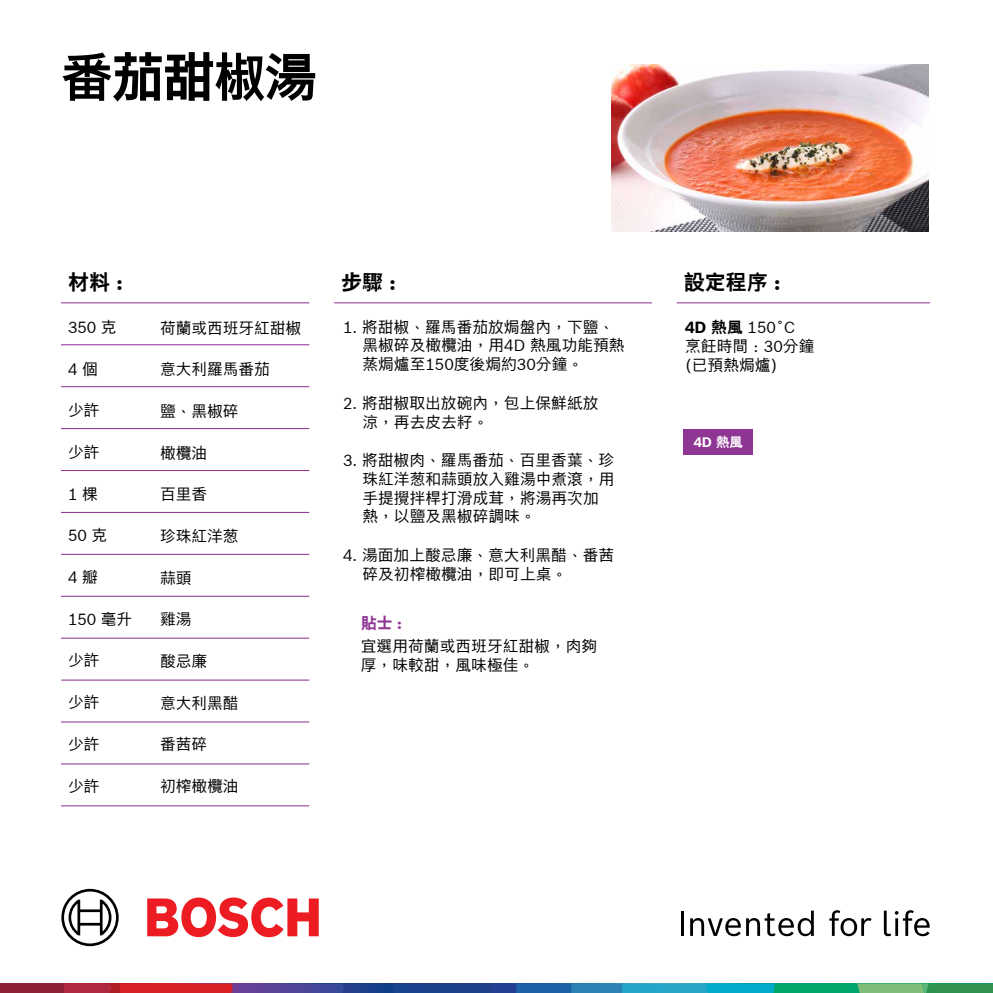
<style>
.page{position:relative;width:993px;height:993px;background:#fff}
.page>*{position:absolute;margin:0;border:0;box-sizing:border-box;transform-origin:0 0}
.t1{font:700 52.5px "Bosch Sans CHT";letter-spacing:-.03em;color:#000}
.t2{font:700 21px "Bosch Sans CHT";color:#000}
.t3{font:15.75px/18.9px "Bosch Sans CHT";color:#000}
.t4{font:700 15.75px "Bosch Sans CHT";color:#8f3694}
.t5{font:700 13.47px "Bosch Sans CHT";color:#fff}
.s1{font-weight:700}
</style>
<div class="page">
<div style="left:0;top:983px;width:64px;height:9px;background:#902136"></div>
<svg style="left:64px;top:983px;width:928px;height:9px;background:#476981"></svg>
<svg style="left:147px;top:897px;width:171px;height:39px"></svg>
<svg style="left:61px;top:888px;width:58px;height:57px"></svg>
<hr style="left:681px;top:911px;width:3px;height:24px;background:#000">
<svg style="left:690px;top:910px;width:123px;height:25px"></svg>
<svg style="left:829px;top:910px;width:42px;height:25px"></svg>
<svg style="left:883px;top:910px;width:46px;height:25px"></svg>
<hr style="left:61px;top:302px;width:248px;height:1px;background:#8f3694">
<hr style="left:61px;top:344px;width:248px;height:1px;background:#8f3694">
<hr style="left:61px;top:386px;width:248px;height:1px;background:#8f3694">
<hr style="left:61px;top:428px;width:248px;height:1px;background:#8f3694">
<hr style="left:61px;top:553px;width:248px;height:1px;background:#8f3694">
<hr style="left:61px;top:511px;width:248px;height:2px;background:#8f3694">
<hr style="left:61px;top:470px;width:248px;height:1px;background:#8f3694">
<hr style="left:61px;top:595px;width:248px;height:1px;background:#8f3694">
<hr style="left:61px;top:637px;width:248px;height:1px;background:#8f3694">
<hr style="left:61px;top:679px;width:248px;height:1px;background:#8f3694">
<hr style="left:61px;top:763px;width:248px;height:1px;background:#8f3694">
<hr style="left:61px;top:721px;width:248px;height:1px;background:#8f3694">
<hr style="left:61px;top:805px;width:248px;height:1px;background:#8f3694">
<hr style="left:334px;top:302px;width:317px;height:1px;background:#8f3694">
<hr style="left:676px;top:302px;width:253px;height:1px;background:#8f3694">
<div style="left:683px;top:429px;width:70px;height:25px;background:#8f3694"></div>
<img style="left:611px;top:64px;width:317px;height:167px">
<h1 class="t1" style="left:61px;top:38px;width:257px">番茄甜椒湯</h1>
<h2 class="t2" style="left:68px;top:266px;width:56px">材料 :</h2>
<h2 class="t2" style="left:341px;top:266px;width:56px">步驟 :</h2>
<h2 class="t2" style="left:683px;top:266px;width:98px">設定程序 :</h2>
<p class="t3" style="left:68px;top:317px;width:50px">350 克</p>
<p class="t3" style="left:68px;top:359px;width:31px">4 個</p>
<p class="t3" style="left:68px;top:400px;width:33px">少許</p>
<p class="t3" style="left:68px;top:442px;width:33px">少許</p>
<p class="t3" style="left:68px;top:484px;width:31px">1 棵</p>
<p class="t3" style="left:68px;top:525px;width:41px">50 克</p>
<p class="t3" style="left:68px;top:567px;width:31px">4 瓣</p>
<p class="t3" style="left:68px;top:608px;width:66px">150 毫升</p>
<p class="t3" style="left:68px;top:650px;width:33px">少許</p>
<p class="t3" style="left:68px;top:692px;width:33px">少許</p>
<p class="t3" style="left:68px;top:733px;width:33px">少許</p>
<p class="t3" style="left:68px;top:775px;width:33px">少許</p>
<p class="t3" style="left:362px;top:317px;width:264px;text-indent:-19px">1. 將甜椒、羅馬番茄放焗盤內，下鹽、黑椒碎及橄欖油，用4D 熱風功能預熱蒸焗爐至150度後焗約30分鐘。</p>
<p class="t3" style="left:362px;top:392px;width:237px;text-indent:-19px">2. 將甜椒取出放碗內，包上保鮮紙放涼，再去皮去籽。</p>
<p class="t3" style="left:362px;top:450px;width:253px;text-indent:-19px">3. 將甜椒肉、羅馬番茄、百里香葉、珍珠紅洋葱和蒜頭放入雞湯中煮滾，用手提攪拌桿打滑成茸，將湯再次加熱，以鹽及黑椒碎調味。</p>
<p class="t3" style="left:362px;top:544px;width:253px;text-indent:-19px">4. 湯面加上酸忌廉、意大利黑醋、番茜碎及初榨橄欖油，即可上桌。</p>
<p class="t3" style="left:685px;top:317px;width:131px"><span class="s1">4D 熱風</span> 150˚C烹飪時間：30分鐘(已預熱焗爐)</p>
<p class="t3" style="left:160px;top:317px;width:142px">荷蘭或西班牙紅甜椒</p>
<p class="t3" style="left:160px;top:359px;width:111px">意大利羅馬番茄</p>
<p class="t3" style="left:160px;top:401px;width:80px">鹽、黑椒碎</p>
<p class="t3" style="left:160px;top:442px;width:48px">橄欖油</p>
<p class="t3" style="left:160px;top:484px;width:48px">百里香</p>
<p class="t3" style="left:160px;top:526px;width:80px">珍珠紅洋葱</p>
<p class="t3" style="left:160px;top:567px;width:33px">蒜頭</p>
<p class="t3" style="left:160px;top:609px;width:33px">雞湯</p>
<p class="t3" style="left:160px;top:651px;width:48px">酸忌廉</p>
<p class="t3" style="left:160px;top:692px;width:80px">意大利黑醋</p>
<p class="t3" style="left:160px;top:734px;width:48px">番茜碎</p>
<p class="t3" style="left:160px;top:776px;width:80px">初榨橄欖油</p>
<p class="t5" style="left:693px;top:432px;width:51px">4D 熱風</p>
<p class="t4" style="left:361px;top:611px;width:42px">貼士 :</p>
<p class="t3" style="left:361px;top:636px;width:238px">宜選用荷蘭或西班牙紅甜椒，肉夠厚，味較甜，風味極佳。</p>
</div>
